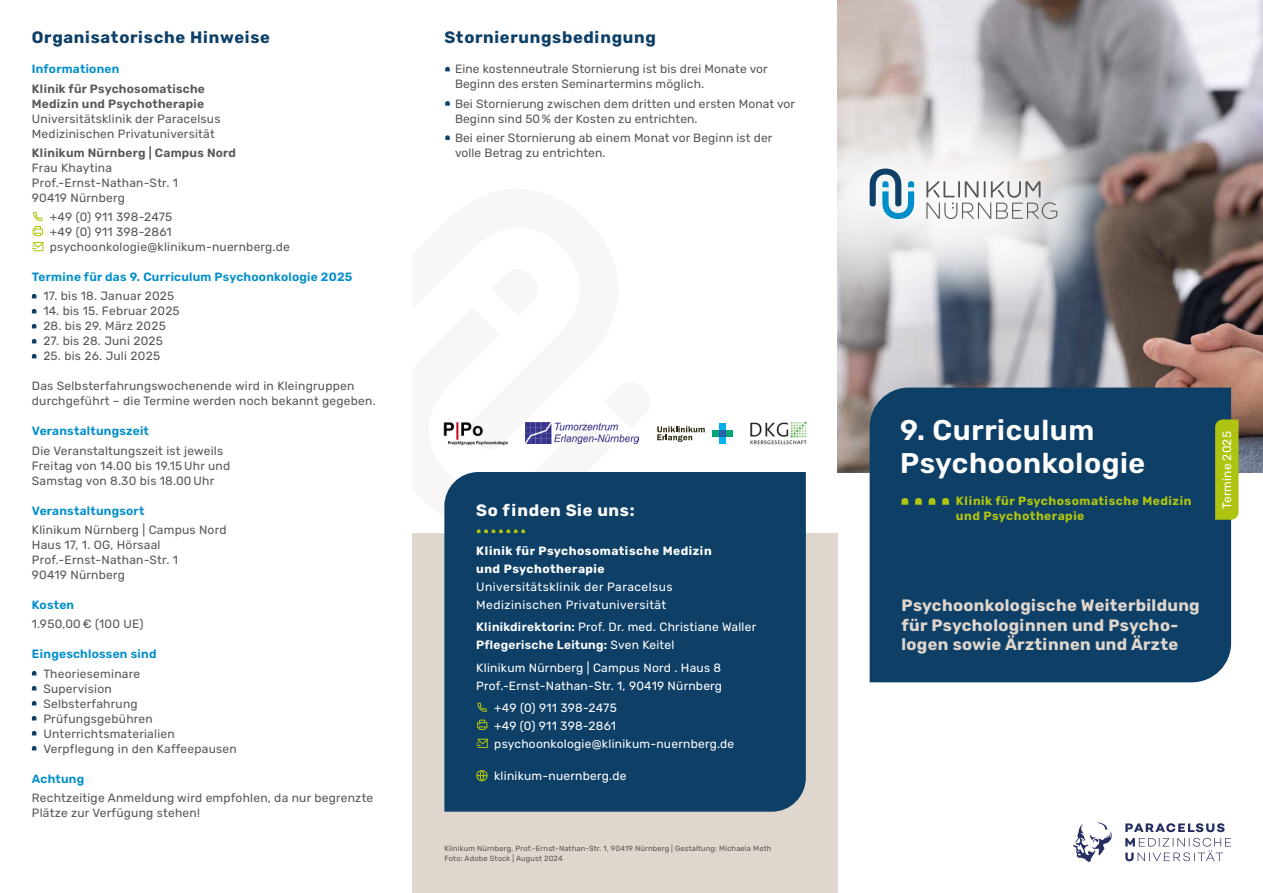
<style>
.page{position:relative;width:1263px;height:893px;background:#fff}
.page>*{position:absolute;margin:0;border:0;box-sizing:border-box;transform-origin:0 0}
.t1{font:600 28.5px/33px "Rubik";letter-spacing:.02em;color:#fff}
.t2{font:700 16.5px/19.5px "Rubik";letter-spacing:.02em;color:#dfd6cd}
.t3{font:700 16.5px "Rubik";letter-spacing:.04em;color:#0e3f67}
.t4{font:700 16.5px "Rubik";letter-spacing:.04em;color:#fff}
.t5{font:12px/15px "Rubik";letter-spacing:.02em;color:#575756}
.t6{font:12px/18px "Rubik";letter-spacing:.02em;color:#fff}
.t7{font:600 12px "Rubik";letter-spacing:.02em;color:#008eca}
.t8{font:600 12px/15px "Rubik";letter-spacing:.02em;color:#575756}
.t9{font:12px/18px "Rubik";letter-spacing:.04em;color:#fff}
.t10{font:700 12px/15px "Rubik";letter-spacing:.04em;color:#afc410}
.t11{font:700 12px/18px "Rubik";letter-spacing:.04em;color:#fff}
.t12{font:7.5px/10.5px "Rubik";letter-spacing:.02em;color:#575756}
.s1{font-weight:600}
</style>
<div class="page">
<div style="left:412px;top:533px;width:426px;height:360px;background:#dfd6cd"></div>
<div style="left:444px;top:472px;width:362px;height:340px;background:#0e3f67"></div>
<img style="left:838px;top:0;width:425px;height:473px">
<svg style="left:699px;top:20px;width:344px;height:317px"></svg>
<svg style="left:865px;top:77px;width:237px;height:218px;background:#b3b1b7"></svg>
<svg style="left:890px;top:99px;width:237px;height:219px;background:#786f71"></svg>
<svg style="left:806px;top:99px;width:236px;height:219px"></svg>
<svg style="left:878px;top:94px;width:237px;height:219px;background:#babbbf"></svg>
<svg style="left:751px;top:94px;width:237px;height:219px"></svg>
<div style="left:870px;top:388px;width:361px;height:294px;background:#0e3f67"></div>
<svg style="left:901px;top:498px;width:7px;height:7px"></svg>
<svg style="left:915px;top:498px;width:7px;height:7px"></svg>
<svg style="left:929px;top:498px;width:6px;height:7px"></svg>
<svg style="left:942px;top:498px;width:7px;height:7px"></svg>
<svg style="left:477px;top:703px;width:10px;height:9px"></svg>
<svg style="left:477px;top:720px;width:10px;height:10px"></svg>
<svg style="left:476px;top:739px;width:12px;height:9px"></svg>
<svg style="left:476px;top:770px;width:12px;height:11px"></svg>
<svg style="left:477px;top:529px;width:48px;height:4px"></svg>
<svg style="left:445px;top:67px;width:5px;height:4px"></svg>
<svg style="left:445px;top:101px;width:5px;height:5px"></svg>
<svg style="left:445px;top:135px;width:5px;height:5px"></svg>
<svg style="left:33px;top:212px;width:10px;height:24px"></svg>
<svg style="left:32px;top:242px;width:11px;height:9px"></svg>
<svg style="left:32px;top:294px;width:4px;height:4px"></svg>
<svg style="left:32px;top:309px;width:4px;height:4px"></svg>
<svg style="left:32px;top:324px;width:4px;height:4px"></svg>
<svg style="left:32px;top:339px;width:4px;height:4px"></svg>
<svg style="left:32px;top:354px;width:4px;height:4px"></svg>
<svg style="left:32px;top:671px;width:4px;height:4px"></svg>
<svg style="left:32px;top:686px;width:4px;height:4px"></svg>
<svg style="left:32px;top:701px;width:4px;height:4px"></svg>
<svg style="left:32px;top:716px;width:4px;height:4px"></svg>
<svg style="left:32px;top:731px;width:4px;height:4px"></svg>
<svg style="left:32px;top:746px;width:4px;height:4px"></svg>
<img style="left:750px;top:421px;width:57px;height:24px">
<img style="left:525px;top:423px;width:114px;height:21px">
<img style="left:443px;top:422px;width:65px;height:24px">
<div style="left:719px;top:430px;width:7px;height:7px;background:#2761ab"></div>
<div style="left:719px;top:437px;width:7px;height:7px;background:#00b1eb"></div>
<div style="left:719px;top:423px;width:7px;height:7px;background:#00b1eb"></div>
<div style="left:726px;top:430px;width:7px;height:7px;background:#00a579"></div>
<div style="left:712px;top:430px;width:7px;height:7px;background:#00a579"></div>
<svg style="left:657px;top:426px;width:48px;height:16px"></svg>
<svg style="left:926px;top:181px;width:131px;height:38px"></svg>
<svg style="left:870px;top:169px;width:44px;height:50px"></svg>
<svg style="left:1125px;top:823px;width:99px;height:9px"></svg>
<svg style="left:1125px;top:838px;width:106px;height:23px"></svg>
<svg style="left:1073px;top:822px;width:39px;height:40px"></svg>
<svg style="left:1215px;top:419px;width:23px;height:101px;background:#acc112"></svg>
<h2 class="t3" style="left:32px;top:29px;width:240px">Organisatorische Hinweise</h2>
<p class="t7" style="left:32px;top:63px;width:89px">Informationen</p>
<p class="t8" style="left:32px;top:81px;width:175px">Klinik für Psychosomatische<br>Medizin und Psychotherapie</p>
<p class="t5" style="left:32px;top:111px;width:190px">Universitätsklinik der Paracelsus<br>Medizinischen Privatuniversität</p>
<p class="t8" style="left:32px;top:146px;width:206px">Klinikum Nürnberg | Campus Nord</p>
<p class="t5" style="left:32px;top:161px;width:148px">Frau Khaytina<br>Prof.-Ernst-Nathan-Str. 1<br>90419 Nürnberg</p>
<p class="t5" style="left:50px;top:210px;width:242px">+49 (0) 911 398-2475<br>+49 (0) 911 398-2861 psychoonkologie@klinikum-nuernberg.de</p>
<p class="t7" style="left:32px;top:270px;width:322px">Termine für das 9. Curriculum Psychoonkologie 2025</p>
<p class="t5" style="left:43px;top:289px;width:132px">17. bis 18. Januar 2025</p>
<p class="t5" style="left:43px;top:304px;width:138px">14. bis 15. Februar 2025</p>
<p class="t5" style="left:43px;top:319px;width:124px">28. bis 29. März 2025</p>
<p class="t5" style="left:43px;top:334px;width:121px">27. bis 28. Juni 2025</p>
<p class="t5" style="left:43px;top:349px;width:118px">25. bis 26. Juli 2025</p>
<p class="t5" style="left:32px;top:379px;width:345px">Das Selbsterfahrungswochenende wird in Kleingruppen durchgeführt – die Termine werden noch bekannt gegeben.</p>
<p class="t7" style="left:32px;top:425px;width:119px">Veranstaltungszeit</p>
<p class="t5" style="left:32px;top:443px;width:200px">Die Veranstaltungszeit ist jeweils<br>Freitag von 14.00 bis 19.15 Uhr und<br>Samstag von 8.30 bis 18.00 Uhr</p>
<p class="t7" style="left:32px;top:504px;width:114px">Veranstaltungsort</p>
<p class="t5" style="left:32px;top:523px;width:196px">Klinikum Nürnberg | Campus Nord<br>Haus 17, 1. OG, Hörsaal<br>Prof.-Ernst-Nathan-Str. 1<br>90419 Nürnberg</p>
<p class="t7" style="left:32px;top:598px;width:44px">Kosten</p>
<p class="t5" style="left:32px;top:617px;width:113px">1.950,00 € (100 UE)</p>
<p class="t7" style="left:32px;top:647px;width:126px">Eingeschlossen sind</p>
<p class="t5" style="left:43px;top:666px;width:195px">Theorieseminare<br>Supervision<br>Selbsterfahrung<br>Prüfungsgebühren<br>Unterrichtsmaterialien<br>Verpflegung in den Kaffeepausen</p>
<p class="t7" style="left:32px;top:772px;width:54px">Achtung</p>
<p class="t5" style="left:32px;top:790px;width:343px">Rechtzeitige Anmeldung wird empfohlen, da nur begrenzte<br>Plätze zur Verfügung stehen!</p>
<h2 class="t3" style="left:444px;top:29px;width:213px">Stornierungsbedingung</h2>
<p class="t5" style="left:455px;top:62px;width:314px">Eine kostenneutrale Stornierung ist bis drei Monate vor<br>Beginn des ersten Seminartermins möglich.</p>
<p class="t5" style="left:455px;top:96px;width:342px">Bei Stornierung zwischen dem dritten und ersten Monat vor<br>Beginn sind 50% der Kosten zu entrichten.</p>
<p class="t5" style="left:455px;top:131px;width:319px">Bei einer Stornierung ab einem Monat vor Beginn ist der volle Betrag zu entrichten.</p>
<h2 class="t4" style="left:476px;top:501px;width:160px">So finden Sie uns:</h2>
<p class="t11" style="left:476px;top:542px;width:237px">Klinik für Psychosomatische Medizin und Psychotherapie</p>
<p class="t9" style="left:476px;top:578px;width:198px">Universitätsklinik der Paracelsus<br>Medizinischen Privatuniversität</p>
<p class="t6" style="left:476px;top:618px;width:281px"><span class="s1">Klinikdirektorin:</span> Prof. Dr. med. Christiane Waller<br><span class="s1">Pflegerische Leitung:</span> Sven Keitel</p>
<p class="t6" style="left:476px;top:659px;width:247px">Klinikum Nürnberg | Campus Nord . Haus 8<br>Prof.-Ernst-Nathan-Str. 1, 90419 Nürnberg</p>
<p class="t6" style="left:494px;top:699px;width:242px">+49 (0) 911 398-2475<br>+49 (0) 911 398-2861 psychoonkologie@klinikum-nuernberg.de</p>
<p class="t6" style="left:494px;top:767px;width:134px">klinikum-nuernberg.de</p>
<p class="t12" style="left:444px;top:843px;width:328px">Klinikum Nürnberg, Prof.-Ernst-Nathan-Str. 1, 90419 Nürnberg | Gestaltung: Michaela Meth<br>Foto: Adobe Stock | August 2024</p>
<h1 class="t1" style="left:900px;top:414px;width:246px">9. Curriculum<br>Psychoonkologie</h1>
<p class="t10" style="left:956px;top:493px;width:237px">Klinik für Psychosomatische Medizin und Psychotherapie</p>
<p class="t6" style="left:1218px;top:509px;width:79px;rotate:-90deg">Termine 2025</p>
<h2 class="t2" style="left:901px;top:596px;width:300px">Psychoonkologische Weiterbildung für Psychologinnen und Psycho&shy;logen sowie Ärztinnen und Ärzte</h2>
</div>
